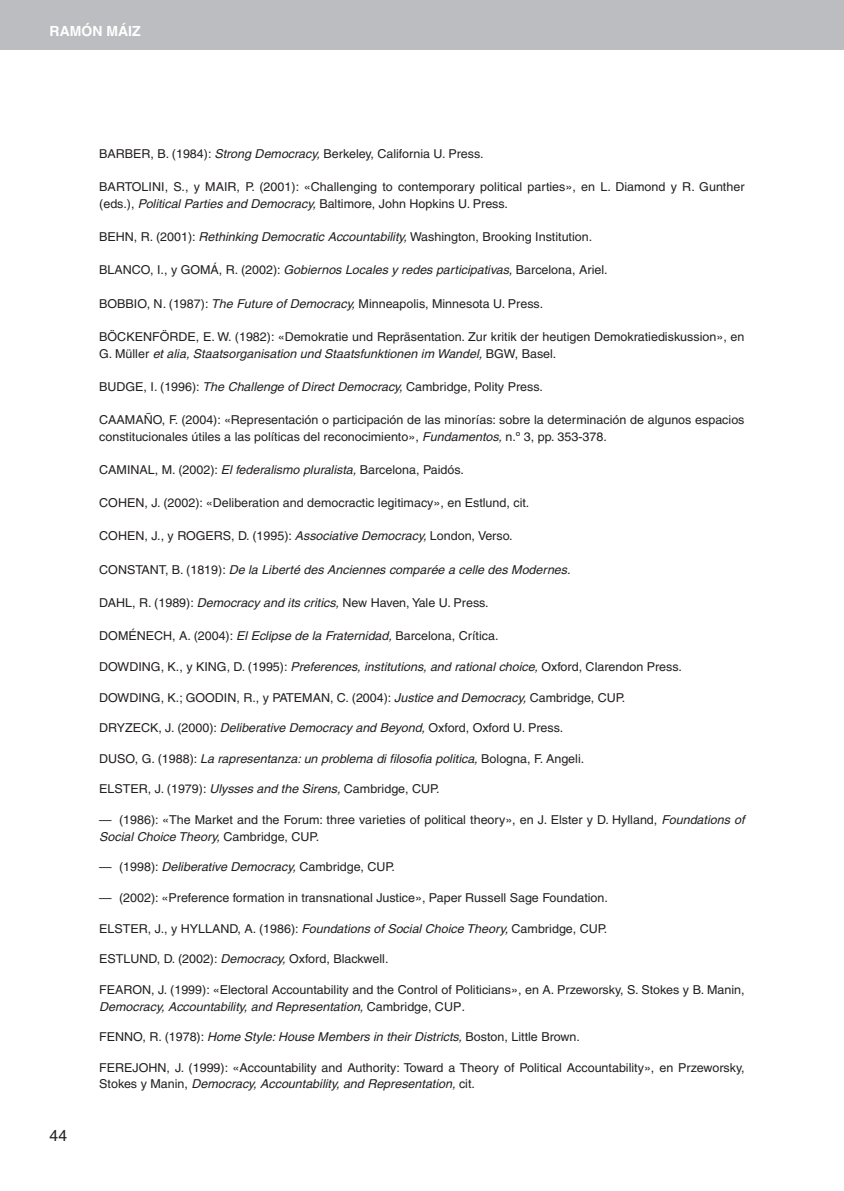
<style>
.page{position:relative;width:844px;height:1191px;background:#fff}
.page>*{position:absolute;margin:0;border:0;box-sizing:border-box;transform-origin:0 0}
.t1{font:15.75px "Helvetica";color:#231f20}
.t2{font:700 14px "Helvetica";color:#fff}
.t3{font:12.25px/16.6px "Helvetica";color:#231f20}
.t4{font:italic 12.25px "Helvetica";color:#231f20}
.s1{font-style:italic}
.s2{font-style:normal}
</style>
<div class="page">
<div style="left:0;top:0;width:843px;height:50px;background:#bcbdc0"></div>
<p class="t2" style="left:50px;top:26px;width:92px">RAMÓN MÁIZ</p>
<p class="t1" style="left:50px;top:1129px;width:19px">44</p>
<p class="t3" style="left:99px;top:146px;width:386px">BARBER, B. (1984): <span class="s1">Strong Democracy,</span> Berkeley, California U. Press.</p>
<p class="t3" style="left:99px;top:180px;width:646px">BARTOLINI, S., y MAIR, P. (2001): «Challenging to contemporary political parties», en L. Diamond y R. Gunther (eds.), <span class="s1">Political Parties and Democracy,</span> Baltimore, John Hopkins U. Press.</p>
<p class="t3" style="left:99px;top:230px;width:494px">BEHN, R. (2001): <span class="s1">Rethinking Democratic Accountability,</span> Washington, Brooking Institution.</p>
<p class="t3" style="left:99px;top:263px;width:510px">BLANCO, I., y GOMÁ, R. (2002): <span class="s1">Gobiernos Locales y redes participativas,</span> Barcelona, Ariel.</p>
<p class="t3" style="left:99px;top:296px;width:445px">BOBBIO, N. (1987): <span class="s1">The Future of Democracy,</span> Minneapolis, Minnesota U. Press.</p>
<p class="t3" style="left:99px;top:329px;width:646px">BÖCKENFÖRDE, E. W. (1982): «Demokratie und Repräsentation. Zur kritik der heutigen Demokratiediskussion», en<br>G. Müller <span class="s1">et alia, Staatsorganisation und Staatsfunktionen im Wandel,</span> BGW, Basel.</p>
<p class="t3" style="left:99px;top:379px;width:445px">BUDGE, I. (1996): <span class="s1">The Challenge of Direct Democracy,</span> Cambridge, Polity Press.</p>
<p class="t3" style="left:99px;top:412px;width:646px">CAAMAÑO, F. (2004): «Representación o participación de las minorías: sobre la determinación de algunos espacios constitucionales útiles a las políticas del reconocimiento», <span class="s1">Fundamentos,</span> n.º 3, pp. 353-378.</p>
<p class="t3" style="left:99px;top:462px;width:366px">CAMINAL, M. (2002): <span class="s1">El federalismo pluralista,</span> Barcelona, Paidós.</p>
<p class="t3" style="left:99px;top:496px;width:431px">COHEN, J. (2002): «Deliberation and democractic legitimacy», en Estlund, cit.</p>
<p class="t3" style="left:99px;top:529px;width:415px">COHEN, J., y ROGERS, D. (1995): <span class="s1">Associative Democracy,</span> London, Verso.</p>
<p class="t4" style="left:99px;top:565px;width:472px"><span class="s2">CONSTANT, B. (1819):</span> De la Liberté des Anciennes comparée a celle des Modernes.</p>
<p class="t3" style="left:99px;top:595px;width:391px">DAHL, R. (1989): <span class="s1">Democracy and its critics,</span> New Haven, Yale U. Press.</p>
<p class="t3" style="left:99px;top:629px;width:401px">DOMÉNECH, A. (2004): <span class="s1">El Eclipse de la Fraternidad,</span> Barcelona, Crítica.</p>
<p class="t3" style="left:99px;top:659px;width:584px">DOWDING, K., y KING, D. (1995): <span class="s1">Preferences, institutions, and rational choice,</span> Oxford, Clarendon Press.</p>
<p class="t3" style="left:99px;top:690px;width:527px">DOWDING, K.; GOODIN, R., y PATEMAN, C. (2004): <span class="s1">Justice and Democracy,</span> Cambridge, CUP.</p>
<p class="t3" style="left:99px;top:720px;width:465px">DRYZECK, J. (2000): <span class="s1">Deliberative Democracy and Beyond,</span> Oxford, Oxford U. Press.</p>
<p class="t4" style="left:99px;top:754px;width:486px"><span class="s2">DUSO, G. (1988):</span> La rapresentanza: un problema di filosofia politica, <span class="s2">Bologna, F. Angeli.</span></p>
<p class="t3" style="left:99px;top:782px;width:342px">ELSTER, J. (1979): <span class="s1">Ulysses and the Sirens,</span> Cambridge, CUP.</p>
<p class="t3" style="left:99px;top:812px;width:646px">— (1986): «The Market and the Forum: three varieties of political theory», en J. Elster y D. Hylland, <span class="s1">Foundations of<br>Social Choice Theory,</span> Cambridge, CUP.</p>
<p class="t3" style="left:99px;top:860px;width:297px">— (1998): <span class="s1">Deliberative Democracy,</span> Cambridge, CUP.</p>
<p class="t3" style="left:99px;top:890px;width:510px">— (2002): «Preference formation in transnational Justice», Paper Russell Sage Foundation.</p>
<p class="t3" style="left:99px;top:921px;width:509px">ELSTER, J., y HYLLAND, A. (1986): <span class="s1">Foundations of Social Choice Theory,</span> Cambridge, CUP.</p>
<p class="t3" style="left:99px;top:951px;width:291px">ESTLUND, D. (2002): <span class="s1">Democracy,</span> Oxford, Blackwell.</p>
<p class="t3" style="left:99px;top:982px;width:646px">FEARON, J. (1999): «Electoral Accountability and the Control of Politicians», en A. Przeworsky, S. Stokes y B. Manin,<br><span class="s1">Democracy, Accountability, and Representation,</span> Cambridge, CUP<span class="s1">.</span></p>
<p class="t4" style="left:99px;top:1032px;width:482px"><span class="s2">FENNO, R. (1978):</span> Home Style: House Members in their Districts, <span class="s2">Boston, Little Brown.</span></p>
<p class="t3" style="left:99px;top:1060px;width:646px">FEREJOHN, J. (1999): «Accountability and Authority: Toward a Theory of Political Accountability», en Przeworsky,<br>Stokes y Manin, <span class="s1">Democracy, Accountability, and Representation,</span> cit.</p>
</div>
